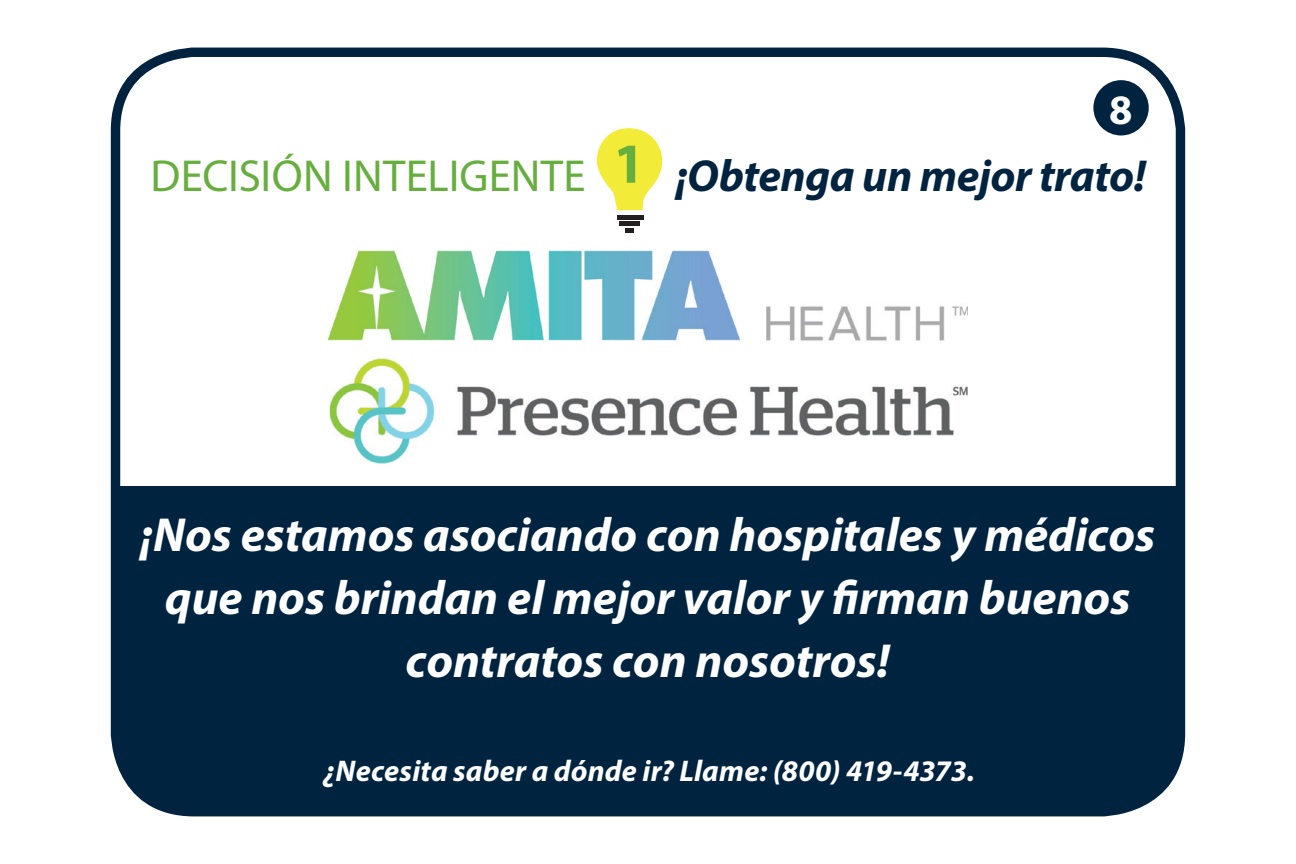
<style>
.page{position:relative;width:1296px;height:864px;background:#fff}
.page>*{position:absolute;margin:0;border:0;box-sizing:border-box;transform-origin:0 0}
.t1{font:italic 700 48px/63px "Myriad Pro";color:#fff;text-align:center}
.t2{font:italic 700 45px "Myriad Pro";letter-spacing:-.01em;color:#002340}
.t3{font:700 42px "Myriad Pro";color:#fff}
.t4{font:italic 700 30px "Myriad Pro";letter-spacing:.005em;color:#fff}
.s1{font-weight:400;font-style:normal;color:#66ae3d}
</style>
<div class="page">
<div style="left:111px;top:48px;width:1074px;height:768px;border:9px solid #002340;border-radius:79px"></div>
<div style="left:1093px;top:80px;width:56px;height:55px;background:#002340;border-radius:50%"></div>
<div style="left:117px;top:486px;width:1062px;height:324px;background:#002340"></div>
<svg style="left:597px;top:128px;width:65px;height:82px"></svg>
<hr style="left:617px;top:215px;width:26px;height:4px;background:#231f20">
<hr style="left:619px;top:222px;width:21px;height:4px;background:#231f20">
<svg style="left:626px;top:229px;width:8px;height:4px"></svg>
<img style="left:329px;top:250px;width:638px;height:213px">
<p class="t3" style="left:1109px;top:82px;width:25px">8</p>
<p class="t2" style="left:150px;top:146px;width:997px"><span class="s1">DECISIÓN INTELIGENTE</span> <sup>1</sup> ¡Obtenga un mejor trato!</p>
<p class="t1" style="left:140px;top:502px;width:1017px">¡Nos estamos asociando con hospitales y médicos que nos brindan el mejor valor y firman buenos contratos con nosotros!</p>
<p class="t4" style="left:323px;top:751px;width:653px">¿Necesita saber a dónde ir? Llame: (800) 419-4373.</p>
</div>
